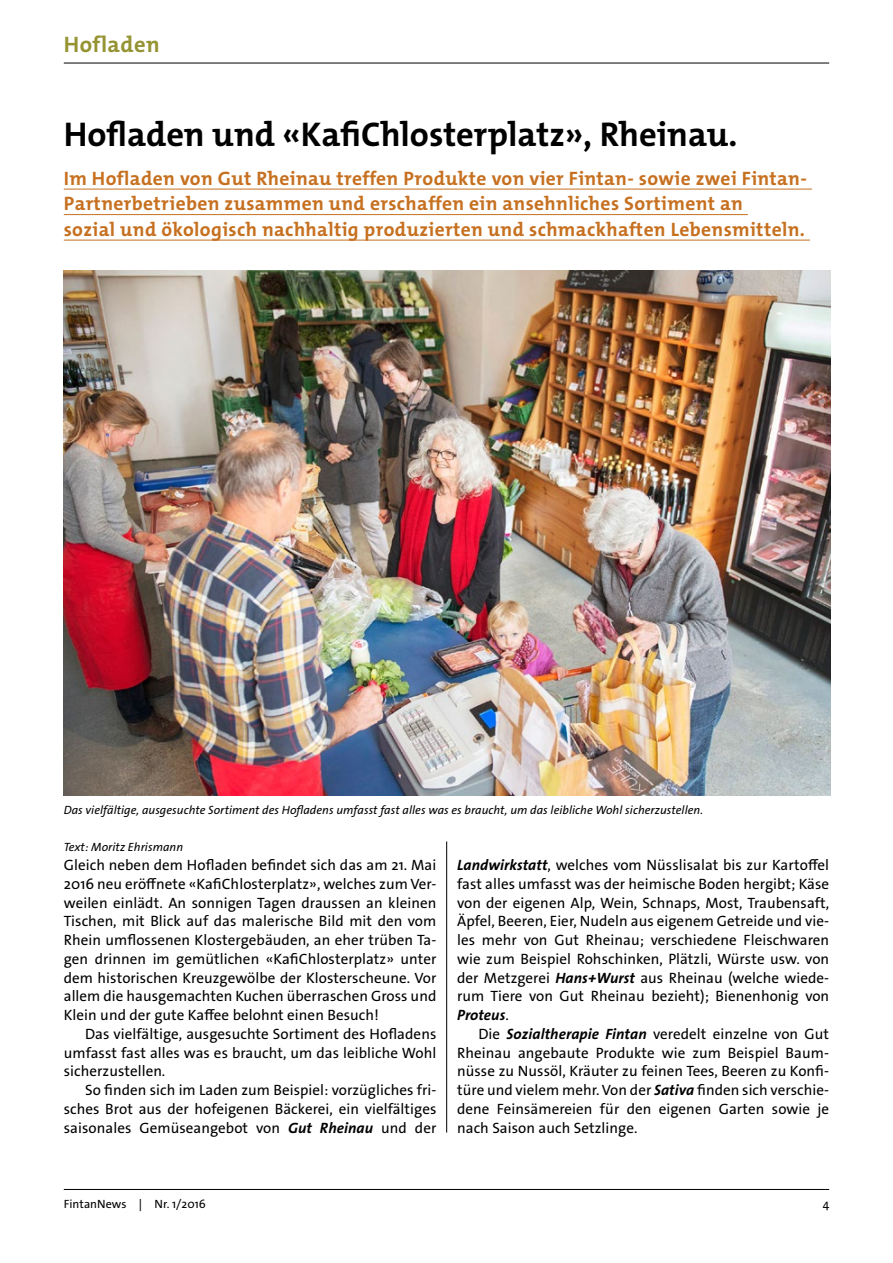
<style>
.page{position:relative;width:893px;height:1263px;background:#fff}
.page>*{position:absolute;margin:0;border:0;box-sizing:border-box;transform-origin:0 0}
.Titel{font:700 34.5px "The Mix Os F";color:#000}
.Lauftext_10_12_5pt{font:700 22.5px "The Mix Os F";letter-spacing:.02em;color:#959332}
.Lead{font:700 19.5px/25.5px "The Mix Os F";letter-spacing:.02em;color:#c67020}
.Lauftext_10_12_5pt_m{font:15px/18.8px "The Sans Os F";letter-spacing:.005em;color:#000;text-align:justify}
.Lauftext_10_12_5pt-2{font:15px/18.8px "The Sans Os F";letter-spacing:.005em;color:#000;text-align:justify}
.Bildlegende{font:italic 12px "The Sans Os F";letter-spacing:.005em;color:#000}
.t1{font:12px "The Sans Os F";letter-spacing:.005em;color:#000}
.Autor{font:italic 12px "The Sans Os F";letter-spacing:.005em;color:#000}
.s1{font-weight:700;font-style:italic}
</style>
<div class="page">
<hr style="left:64px;top:1189px;width:765px;height:1px;background:#000">
<hr style="left:64px;top:63px;width:765px;height:1px;background:#000">
<img style="left:64px;top:270px;width:766px;height:525px">
<hr style="left:446px;top:841px;width:1px;height:291px;background:#000">
<hr style="left:64px;top:189px;width:748px;height:1px;background:#c67020">
<hr style="left:64px;top:214px;width:684px;height:1px;background:#c67020">
<hr style="left:64px;top:240px;width:746px;height:1px;background:#c67020">
<p class="Lauftext_10_12_5pt" style="left:64px;top:30px;width:97px">Hofladen</p>
<p class="Titel" style="left:64px;top:112px;width:675px">Hofladen und «KafiChlosterplatz», Rheinau.</p>
<p class="Lead" style="left:64px;top:165px;width:745px">Im Hofladen von Gut Rheinau treffen Produkte von vier Fintan- sowie zwei Fintan-<br>Partnerbetrieben zusammen und erschaffen ein ansehnliches Sortiment an</p>
<p class="Lead" style="left:64px;top:216px;width:743px">sozial und ökologisch nachhaltig produzierten und schmackhaften Lebensmitteln.</p>
<p class="Bildlegende" style="left:64px;top:802px;width:641px">Das vielfältige, ausgesuchte Sortiment des Hofladens umfasst fast alles was es braucht, um das leibliche Wohl sicherzustellen.</p>
<p class="Autor" style="left:64px;top:840px;width:121px">Text: Moritz Ehrismann</p>
<p class="Lauftext_10_12_5pt-2" style="left:64px;top:856px;width:374px">Gleich neben dem Hofladen befindet sich das am 21. Mai 2016 neu eröffnete «KafiChlosterplatz», welches zum Ver&shy;weilen einlädt. An sonnigen Tagen draussen an kleinen Tischen, mit Blick auf das malerische Bild mit den vom Rhein umflossenen Klostergebäuden, an eher trüben Ta&shy;gen drinnen im gemütlichen «KafiChlosterplatz» unter dem historischen Kreuzgewölbe der Klosterscheune. Vor allem die hausgemachten Kuchen überraschen Gross und Klein und der gute Kaffee belohnt einen Besuch!</p>
<p class="Lauftext_10_12_5pt_m" style="left:64px;top:1024px;width:374px;text-indent:21px">Das vielfältige, ausgesuchte Sortiment des Hofladens umfasst fast alles was es braucht, um das leibliche Wohl sicherzustellen.</p>
<p class="Lauftext_10_12_5pt_m" style="left:64px;top:1081px;width:374px;text-indent:21px">So finden sich im Laden zum Beispiel: vorzügliches fri&shy;sches Brot aus der hofeigenen Bäckerei, ein vielfältiges saisonales Gemüseangebot von <span class="s1">Gut Rheinau</span> und der</p>
<p class="Lauftext_10_12_5pt_m" style="left:457px;top:856px;width:374px"><span class="s1">Landwirkstatt</span>, welches vom Nüsslisalat bis zur Kartoffel fast alles umfasst was der heimische Boden hergibt; Käse von der eigenen Alp, Wein, Schnaps, Most, Traubensaft, Äpfel, Beeren, Eier, Nudeln aus eigenem Getreide und vie&shy;les mehr von Gut Rheinau; verschiedene Fleischwaren wie zum Beispiel Rohschinken, Plätzli, Würste usw. von der Metzgerei <span class="s1">Hans+Wurst</span> aus Rheinau (welche wiede&shy;rum Tiere von Gut Rheinau bezieht); Bienenhonig von <span class="s1">Proteus</span>.</p>
<p class="Lauftext_10_12_5pt_m" style="left:457px;top:1024px;width:374px;text-indent:21px">Die <span class="s1">Sozialtherapie Fintan</span> veredelt einzelne von Gut Rheinau angebaute Produkte wie zum Beispiel Baum&shy;nüsse zu Nussöl, Kräuter zu feinen Tees, Beeren zu Konfi&shy;türe und vielem mehr. Von der <span class="s1">Sativa</span> finden sich verschie&shy;dene Feinsämereien für den eigenen Garten sowie je nach Saison auch Setzlinge.</p>
<p class="t1" style="left:64px;top:1196px;width:144px">FintanNews ↕ Nr. 1/2016</p>
<p class="t1" style="left:823px;top:1196px;width:8px">4</p>
</div>
